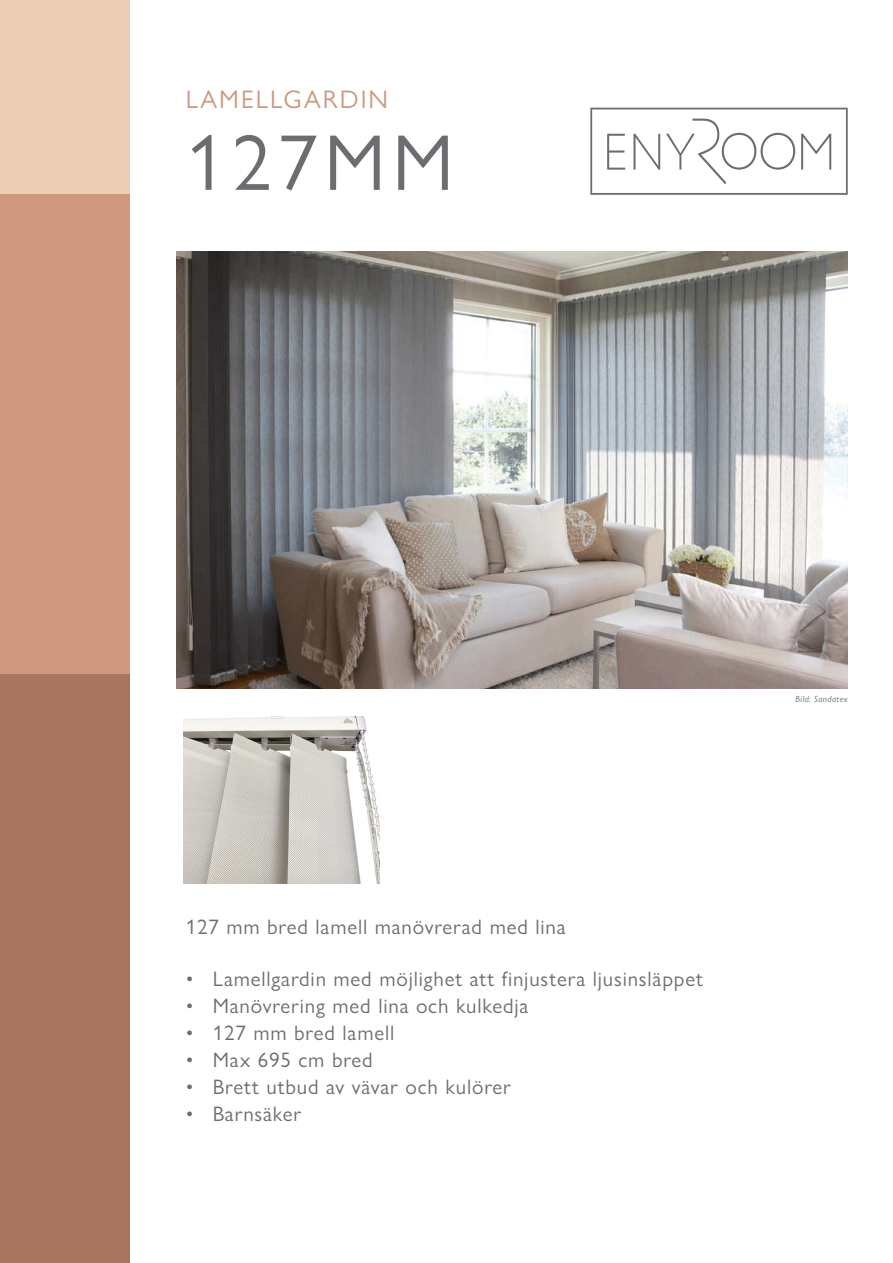
<style>
.page{position:relative;width:893px;height:1263px;background:#fff}
.page>*{position:absolute;margin:0;border:0;box-sizing:border-box;transform-origin:0 0}
.Prod_namn_s1{font:79.5px "Gill Sans Nova";letter-spacing:.08em;color:#6c6d70}
.Prod_kategori_s1{font:25.5px "Gill Sans Nova";letter-spacing:.08em;color:#ce987e}
.Brödtext_s1{font:21px "Gill Sans Nova";letter-spacing:.04em;color:#6c6d70}
.Brödtext_s1-2{font:italic 9px "Gill Sans Nova";letter-spacing:.04em;color:#6c6d70}
</style>
<div class="page">
<img style="left:176px;top:252px;width:672px;height:437px">
<img style="left:184px;top:716px;width:195px;height:167px">
<div style="left:0;top:674px;width:130px;height:589px;background:#aa7560"></div>
<div style="left:0;top:0;width:130px;height:195px;background:#efceb6"></div>
<div style="left:0;top:195px;width:130px;height:479px;background:#ce987e"></div>
<svg style="left:590px;top:108px;width:258px;height:87px"></svg>
<p class="Prod_kategori_s1" style="left:186px;top:84px;width:204px">LAMELLGARDIN</p>
<p class="Prod_namn_s1" style="left:186px;top:114px;width:270px">127MM</p>
<p class="Brödtext_s1" style="left:186px;top:914px;width:381px">127 mm bred lamell manövrerad med lina</p>
<p class="Brödtext_s1" style="left:186px;top:966px;width:519px">• Lamellgardin med möjlighet att finjustera ljusinsläppet</p>
<p class="Brödtext_s1" style="left:186px;top:993px;width:344px">• Manövrering med lina och kulkedja</p>
<p class="Brödtext_s1" style="left:186px;top:1020px;width:210px">• 127 mm bred lamell</p>
<p class="Brödtext_s1" style="left:186px;top:1047px;width:189px">• Max 695 cm bred</p>
<p class="Brödtext_s1" style="left:186px;top:1074px;width:327px">• Brett utbud av vävar och kulörer</p>
<p class="Brödtext_s1" style="left:186px;top:1101px;width:117px">• Barnsäker</p>
<p class="Brödtext_s1-2" style="left:795px;top:693px;width:54px">Bild: Sandatex</p>
</div>
